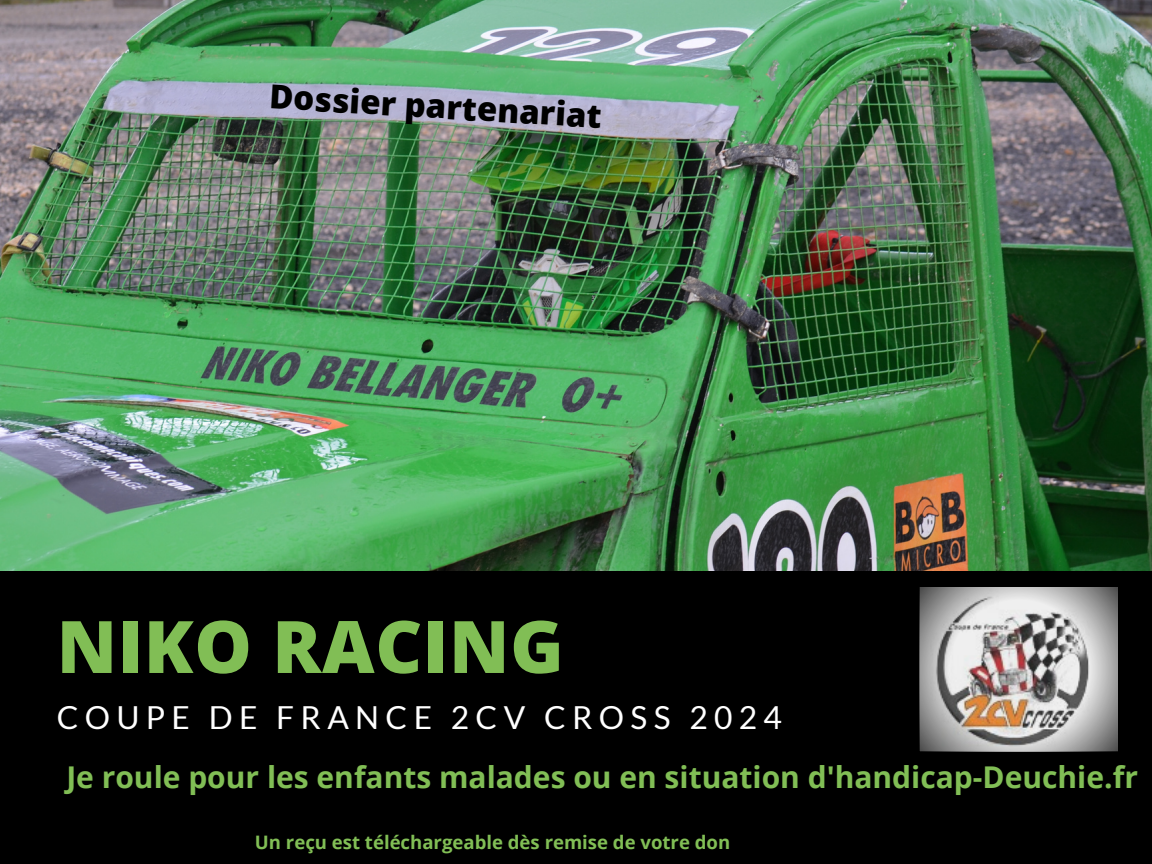
<style>
.page{position:relative;width:1152px;height:864px;background:#fff}
.page>*{position:absolute;margin:0;border:0;box-sizing:border-box;transform-origin:0 0}
.t1{font:800 72.45px "Open Sans";letter-spacing:.01em;color:#81be55}
.t2{font:800 33px "Open Sans";color:#000}
.t3{font:31.8px "Lato";letter-spacing:.2em;color:#fff}
.t4{font:700 30px "Open Sans";color:#81be55}
.t5{font:700 18.6px "Open Sans";color:#81be55}
</style>
<div class="page">
<img style="left:0;top:0;width:1152px;height:572px">
<div style="left:0;top:572px;width:1152px;height:292px;background:#000"></div>
<svg style="left:920px;top:587px;width:198px;height:164px"></svg>
<p class="t2" style="left:270px;top:74px;width:334px;rotate:3deg">Dossier partenariat</p>
<p class="t1" style="left:57px;top:596px;width:509px">NIKO RACING</p>
<p class="t3" style="left:57px;top:698px;width:727px">COUPE DE FRANCE 2CV CROSS 2024</p>
<p class="t4" style="left:66px;top:756px;width:1073px">Je roule pour les enfants malades ou en situation d'handicap-Deuchie.fr</p>
<p class="t5" style="left:255px;top:829px;width:477px">Un reçu est téléchargeable dès remise de votre don</p>
</div>
